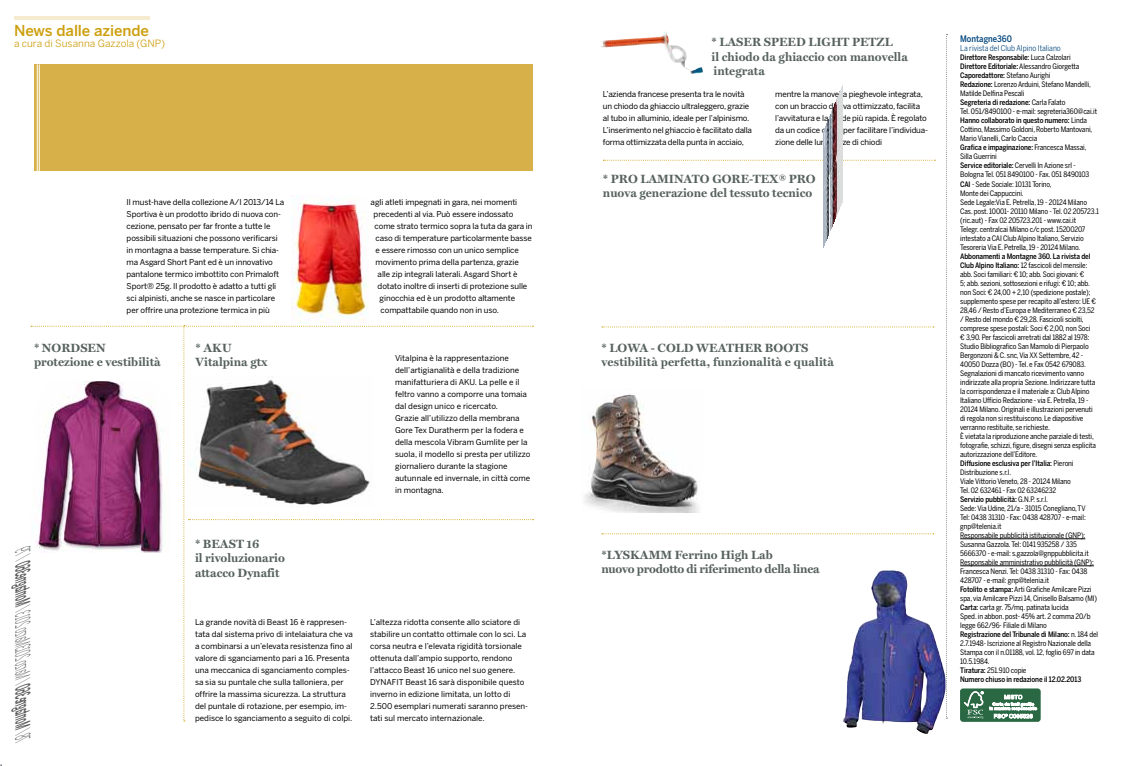
<style>
.page{position:relative;width:1134px;height:766px;background:#fff}
.page>*{position:absolute;margin:0;border:0;box-sizing:border-box;transform-origin:0 0}
.t1{font:500 15px "Benton Sans";letter-spacing:-.005em;color:#cd9e0e}
.t2{font:700 12px/14.4px "Miller Text";color:#56615d}
.t3{font:700 12px/14.4px "Miller Text";letter-spacing:-.02em;color:#56615d}
.t4{font:10px "Benton Sans";letter-spacing:.005em;color:#cd9e0e}
.t5{font:500 condensed 9px "Benton Sans";color:#00457d}
.t6{font:8px/12px "Benton Sans";letter-spacing:-.01em;color:#000}
.t7{font:condensed 8px "Benton Sans";color:#00457d}
.t8{font:condensed 7.5px/9px "Benton Sans";letter-spacing:-.015em;color:#000}
.s1{font-weight:500}
.s2{font-style:inherit}
</style>
<div class="page">
<div style="left:34px;top:64px;width:499px;height:107px;background:#d7b04a"></div>
<hr style="left:39px;top:64px;width:1px;height:107px;background:#fff">
<hr style="left:37px;top:64px;width:1px;height:107px;background:#fff">
<img style="left:584px;top:394px;width:115px;height:118px">
<img style="left:843px;top:570px;width:47px;height:157px">
<img style="left:291px;top:196px;width:77px;height:128px">
<hr style="left:14px;top:16px;width:135px;height:4px;background:#f5ebcf">
<svg style="left:602px;top:326px;width:332px;height:1px"></svg>
<svg style="left:602px;top:533px;width:332px;height:1px"></svg>
<svg style="left:603px;top:160px;width:332px;height:1px"></svg>
<svg style="left:946px;top:34px;width:1px;height:684px"></svg>
<hr style="left:960px;top:538px;width:125px;height:1px;background:#000">
<hr style="left:960px;top:565px;width:134px;height:1px;background:#000">
<div style="left:960px;top:688px;width:80px;height:33px;background:#296843;border-radius:2px"></div>
<div style="left:960px;top:688px;width:80px;height:33px;border:1px solid #296843;border-radius:2px"></div>
<svg style="left:964px;top:691px;width:19px;height:27px"></svg>
<svg style="left:990px;top:694px;width:47px;height:24px"></svg>
<img style="left:601px;top:32px;width:64px;height:16px">
<img style="left:822px;top:87px;width:20px;height:161px">
<svg style="left:30px;top:325px;width:503px;height:397px"></svg>
<h1 class="t1" style="left:14px;top:22px;width:137px">News dalle aziende</h1>
<h3 class="t4" style="left:14px;top:37px;width:153px">a cura di Susanna Gazzola (GNP)</h3>
<p class="t5" style="left:960px;top:34px;width:53px">Montagne360</p>
<p class="t7" style="left:960px;top:44px;width:102px">La rivista del Club Alpino Italiano</p>
<p class="t8" style="left:960px;top:53px;width:140px"><span class="s1">Direttore Responsabile:</span> Luca Calzolari <span class="s1">Direttore Editoriale:</span> Alessandro Giorgetta <span class="s1">Caporedattore:</span> Stefano Aurighi<br><span class="s1">Redazione:</span> Lorenzo Arduini, Stefano Mandelli, Matilde Delfina Pescali<br><span class="s1">Segreteria di redazione:</span> Carla Falato<br>Tel. 051/8490100 - e-mail: segreteria360@cai.it <span class="s1">Hanno collaborato in questo numero:</span> Linda Cottino, Massimo Goldoni, Roberto Mantovani, Mario Vianelli, Carlo Caccia<br><span class="s1">Grafica e impaginazione:</span> Francesca Massai, Silla Guerrini<br><span class="s1">Service editoriale:</span> Cervelli In Azione srl - Bologna Tel. 051 8490100 - Fax. 051 8490103<br><span class="s1">CAI</span> - Sede Sociale: 10131 Torino,<br>Monte dei Cappuccini.<br>Sede Legale:Via E. Petrella, 19 - 20124 Milano Cas. post. 10001- 20110 Milano - Tel. 02 205723.1 (ric.aut) - Fax 02 205723.201 - www.cai.it<br>Telegr. centralcai Milano c/c post. 15200207 intestato a CAI Club Alpino Italiano, Servizio Tesoreria Via E. Petrella, 19 - 20124 Milano.</p>
<p class="t8" style="left:960px;top:251px;width:139px"><span class="s1">Abbonamenti a Montagne 360. La rivista del Club Alpino Italiano:</span> 12 fascicoli del mensile: abb. Soci familiari: € 10; abb. Soci giovani: €<br>5; abb. sezioni, sottosezioni e rifugi: € 10; abb. non Soci: € 24,00 + 2,10 (spedizione postale); supplemento spese per recapito all’estero: UE € 28,46 / Resto d’Europa e Mediterraneo € 23,52 / Resto del mondo € 29,28. Fascicoli sciolti, comprese spese postali: Soci € 2,00, non Soci<br>€ 3,90. Per fascicoli arretrati dal 1882 al 1978:<br>Studio Bibliografico San Mamolo di Pierpaolo Bergonzoni &amp; C. snc, Via XX Settembre, 42 - 40050 Dozza (BO) - Tel. e Fax 0542 679083.<br>Segnalazioni di mancato ricevimento vanno indirizzate alla propria Sezione. Indirizzare tutta la corrispondenza e il materiale a: Club Alpino Italiano Ufficio Redazione - via E. Petrella, 19 - 20124 Milano. Originali e illustrazioni pervenuti di regola non si restituiscono. Le diapositive verranno restituite, se richieste.<br>È vietata la riproduzione anche parziale di testi, fotografie, schizzi, figure, disegni senza esplicita autorizzazione dell’Editore.<br><span class="s1">Diffusione esclusiva per l’Italia:</span> Pieroni Distribuzione s.r.l.<br>Viale Vittorio Veneto, 28 - 20124 Milano<br>Tel. 02 632461 - Fax 02 63246232<br><span class="s1">Servizio pubblicità:</span> G.N.P. s.r.l.<br>Sede: Via Udine, 21/a - 31015 Conegliano, TV<br>Tel: 0438 31310 - Fax: 0438 428707 - e-mail<span class="s2">: </span>gnp@telenia.it<br>Responsabile pubblicità istituzionale (GNP):<br>Susanna Gazzola. Tel: 0141 935258 / 335<br>5666370 - e-mail<span class="s2">:</span> s.gazzola@gnppubblicita.it Responsabile amministrativo pubblicità (GNP):<br>Francesca Nenzi. Tel: 0438 31310 - Fax: 0438<br>428707 - e-mail: gnp@telenia.it<br><span class="s1">Fotolito e stampa:</span> Arti Grafiche Amilcare Pizzi spa, via Amilcare Pizzi 14, Cinisello Balsamo (MI)<br><span class="s1">Carta:</span> carta gr. 75/mq. patinata lucida<br>Sped. in abbon. post- 45% art. 2 comma 20/b legge 662/96- Filiale di Milano<br><span class="s1">Registrazione del Tribunale di Milano:</span> n. 184 del 2.7.1948- Iscrizione al Registro Nazionale della Stampa con il n.01188, vol. 12, foglio 697 in data 10.5.1984.<br><span class="s1">Tiratura:</span> 251.910 copie<br><span class="s1">Numero chiuso in redazione il 12.02.2013</span></p>
<h2 class="t2" style="left:711px;top:35px;width:198px">* LASER SPEED LIGHT Petzl<br>il chiodo da ghiaccio con manovella integrata</h2>
<p class="t6" style="left:603px;top:88px;width:151px">L’azienda francese presenta tra le novità un chiodo da ghiaccio ultraleggero, grazie al tubo in alluminio, ideale per l’alpinismo.<br>L’inserimento nel ghiaccio è facilitato dalla forma ottimizzata della punta in acciaio,</p>
<p class="t6" style="left:775px;top:88px;width:154px">mentre la manovella pieghevole integrata, con un braccio di leva ottimizzato, facilita l’avvitatura e la rende più rapida. È regolato da un codice colori per facilitare l’individua&shy;zione delle lunghezze di chiodi</p>
<h2 class="t2" style="left:603px;top:171px;width:56px">* Pro Lami</h2>
<h2 class="t2" style="left:674px;top:171px;width:49px">nato GOR</h2>
<h2 class="t2" style="left:603px;top:171px;width:214px;text-align:right">E-TEX® Pro<br>nuova generazione del tessuto tecnico</h2>
<p class="t6" style="left:127px;top:196px;width:159px">Il must-have della collezione A/I 2013/14 La Sportiva è un prodotto ibrido di nuova con&shy;cezione, pensato per far fronte a tutte le possibili situazioni che possono verificarsi in montagna a basse temperature. Si chia&shy;ma Asgard Short Pant ed è un innovativo pantalone termico imbottito con Primaloft Sport® 25g. Il prodotto è adatto a tutti gli sci alpinisti, anche se nasce in particolare per offrire una protezione termica in più</p>
<p class="t6" style="left:371px;top:196px;width:148px">agli atleti impegnati in gara, nei momenti</p>
<p class="t6" style="left:374px;top:208px;width:141px">precedenti al via. Può essere indossato</p>
<p class="t6" style="left:375px;top:220px;width:159px">come strato termico sopra la tuta da gara in</p>
<p class="t6" style="left:376px;top:232px;width:158px">caso di temperature particolarmente basse</p>
<p class="t6" style="left:376px;top:244px;width:145px">e essere rimosso con un unico semplice</p>
<p class="t6" style="left:376px;top:256px;width:145px">movimento prima della partenza, grazie</p>
<p class="t6" style="left:378px;top:268px;width:141px">alle zip integrali laterali. Asgard Short è</p>
<p class="t6" style="left:378px;top:280px;width:151px">dotato inoltre di inserti di protezione sulle</p>
<p class="t6" style="left:380px;top:292px;width:137px">ginocchia ed è un prodotto altamente</p>
<p class="t6" style="left:381px;top:304px;width:120px">compattabile quando non in uso.</p>
<h2 class="t2" style="left:601px;top:340px;width:234px">* LOWA - Cold Weather Boots vestibilità perfetta, funzionalità e qualità</h2>
<h2 class="t2" style="left:196px;top:340px;width:73px">* Aku<br>Vitalpina gtx</h2>
<h2 class="t2" style="left:34px;top:340px;width:19px">* NOR</h2>
<h2 class="t2" style="left:34px;top:340px;width:128px;text-indent:37px">DSEN protezione e vestibilità</h2>
<p class="t6" style="left:395px;top:352px;width:137px">Vitalpina è la rappresentazione dell’artigianalità e della tradizione manifatturiera di AKU. La pelle e il feltro vanno a comporre una tomaia dal design unico e ricercato.<br>Grazie all’utilizzo della membrana Gore Tex Duratherm per la fodera e della mescola Vibram Gumlite per la suola, il modello si presta per utilizzo giornaliero durante la stagione autunnale ed invernale, in città come in montagna.</p>
<h2 class="t2" style="left:195px;top:536px;width:91px">* BEAST 16<br>il rivoluzionario attacco Dynafit</h2>
<h2 class="t3" style="left:601px;top:547px;width:220px">*LYSKAMM Ferrino High Lab<br>nuovo prodotto di riferimento della linea</h2>
<p class="t6" style="left:195px;top:616px;width:159px">La grande novità di Beast 16 è rappresen&shy;tata dal sistema privo di intelaiatura che va a combinarsi a un’elevata resistenza fino al valore di sganciamento pari a 16. Presenta una meccanica di sganciamento comples&shy;sa sia su puntale che sulla talloniera, per offrire la massima sicurezza. La struttura del puntale di rotazione, per esempio, im&shy;pedisce lo sganciamento a seguito di colpi.</p>
<p class="t6" style="left:370px;top:616px;width:159px">L’altezza ridotta consente allo sciatore di stabilire un contatto ottimale con lo sci. La corsa neutra e l’elevata rigidità torsionale ottenuta dall’ampio supporto, rendono l’attacco Beast 16 unico nel suo genere.<br>DYNAFIT Beast 16 sarà disponibile questo inverno in edizione limitata, un lotto di 2.500 esemplari numerati saranno presen&shy;tati sul mercato internazionale.</p>
</div>
